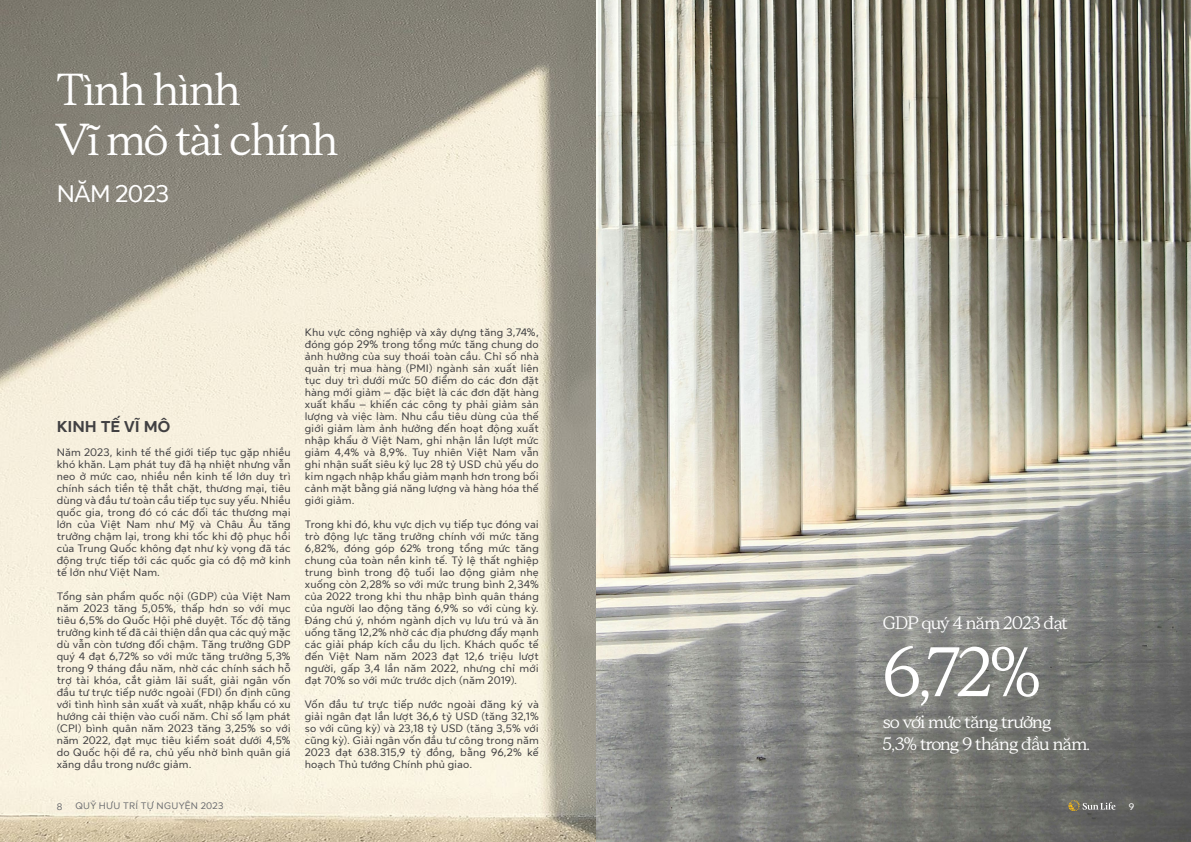
<style>
.page{position:relative;width:1191px;height:842px;background:#fff}
.page>*{position:absolute;margin:0;border:0;box-sizing:border-box;transform-origin:0 0}
.t1{font:69.8px "Sun Life New Display";color:#fff}
.t2{font:44.5px/49.8px "Sun Life New Display";letter-spacing:-.025em;color:#fff}
.t3{font:24.4px "Sun Life New Text";letter-spacing:-.025em;color:#fff}
.t4{font:17.9px/21.5px "Sun Life New Display";letter-spacing:-.035em;color:#fff}
.t5{font:700 15.9px "Sun Life New Text";color:#414042}
.t6{font:11px/12px "Sun Life New Text";letter-spacing:.015em;color:#414042;text-align:justify}
.t7{font:9.6px "Sun Life New Text";letter-spacing:.025em;color:#6d6e71}
.t8{font:9.6px "Sun Life New Text";color:#fff}
</style>
<div class="page">
<img style="left:0;top:0;width:1191px;height:842px">
<svg style="left:1068px;top:800px;width:47px;height:11px"></svg>
<h2 class="t2" style="left:57px;top:63px;width:283px">Tình hình<br>Vĩ mô tài chính</h2>
<h3 class="t3" style="left:57px;top:177px;width:114px">NĂM 2023</h3>
<h3 class="t5" style="left:57px;top:415px;width:115px">KINH TẾ VĨ MÔ</h3>
<p class="t6" style="left:57px;top:446px;width:235px">Năm 2023, kinh tế thế giới tiếp tục gặp nhiều khó khăn. Lạm phát tuy đã hạ nhiệt nhưng vẫn neo ở mức cao, nhiều nền kinh tế lớn duy trì chính sách tiền tệ thắt chặt, thương mại, tiêu dùng và đầu tư toàn cầu tiếp tục suy yếu. Nhiều quốc gia, trong đó có các đối tác thương mại lớn của Việt Nam như Mỹ và Châu Âu tăng trưởng chậm lại, trong khi tốc khi độ phục hồi của Trung Quốc không đạt như kỳ vọng đã tác động trực tiếp tới các quốc gia có độ mở kinh tế lớn như Việt Nam.</p>
<p class="t6" style="left:57px;top:590px;width:235px">Tổng sản phẩm quốc nội (GDP) của Việt Nam năm 2023 tăng 5,05%, thấp hơn so với mục tiêu 6,5% do Quốc Hội phê duyệt. Tốc độ tăng trưởng kinh tế đã cải thiện dần qua các quý mặc dù vẫn còn tương đối chậm. Tăng trưởng GDP quý 4 đạt 6,72% so với mức tăng trưởng 5,3% trong 9 tháng đầu năm, nhờ các chính sách hỗ trợ tài khóa, cắt giảm lãi suất, giải ngân vốn đầu tư trực tiếp nước ngoài (FDI) ổn định cũng với tình hình sản xuất và xuất, nhập khẩu có xu hướng cải thiện vào cuối năm. Chỉ số lạm phát (CPI) bình quân năm 2023 tăng 3,25% so với năm 2022, đạt mục tiêu kiểm soát dưới 4,5% do Quốc hội đề ra, chủ yếu nhờ bình quân giá xăng dầu trong nước giảm.</p>
<p class="t6" style="left:305px;top:326px;width:235px">Khu vực công nghiệp và xây dựng tăng 3,74%, đóng góp 29% trong tổng mức tăng chung do ảnh hưởng của suy thoái toàn cầu. Chỉ số nhà quản trị mua hàng (PMI) ngành sản xuất liên tục duy trì dưới mức 50 điểm do các đơn đặt hàng mới giảm – đặc biệt là các đơn đặt hàng xuất khẩu – khiến các công ty phải giảm sản lượng và việc làm. Nhu cầu tiêu dùng của thế giới giảm làm ảnh hưởng đến hoạt động xuất nhập khẩu ở Việt Nam, ghi nhận lần lượt mức giảm 4,4% và 8,9%. Tuy nhiên Việt Nam vẫn ghi nhận suất siêu kỷ lục 28 tỷ USD chủ yếu do kim ngạch nhập khẩu giảm mạnh hơn trong bối cảnh mặt bằng giá năng lượng và hàng hóa thế giới giảm.</p>
<p class="t6" style="left:305px;top:517px;width:235px">Trong khi đó, khu vực dịch vụ tiếp tục đóng vai trò động lực tăng trưởng chính với mức tăng 6,82%, đóng góp 62% trong tổng mức tăng chung của toàn nền kinh tế. Tỷ lệ thất nghiệp trung bình trong độ tuổi lao động giảm nhẹ xuống còn 2,28% so với mức trung bình 2,34% của 2022 trong khi thu nhập bình quân tháng của người lao động tăng 6,9% so với cùng kỳ.<br>Đáng chú ý, nhóm ngành dịch vụ lưu trú và ăn uống tăng 12,2% nhờ các địa phương đẩy mạnh các giải pháp kích cầu du lịch. Khách quốc tế đến Việt Nam năm 2023 đạt 12,6 triệu lượt người, gấp 3,4 lần năm 2022, nhưng chỉ mới đạt 70% so với mức trước dịch (năm 2019).</p>
<p class="t6" style="left:305px;top:698px;width:235px">Vốn đầu tư trực tiếp nước ngoài đăng ký và giải ngân đạt lần lượt 36,6 tỷ USD (tăng 32,1% so với cũng kỳ) và 23,18 tỷ USD (tăng 3,5% với cũng kỳ). Giải ngân vốn đầu tư công trong năm 2023 đạt 638.315,9 tỷ đồng, bằng 96,2% kế hoạch Thủ tướng Chính phủ giao.</p>
<h3 class="t4" style="left:883px;top:611px;width:186px">GDP quý 4 năm 2023 đạt</h3>
<h1 class="t1" style="left:883px;top:625px;width:159px">6,72%</h1>
<h3 class="t4" style="left:883px;top:710px;width:209px">so với mức tăng trưởng<br>5,3% trong 9 tháng đầu năm.</h3>
<p class="t7" style="left:57px;top:799px;width:7px">8</p>
<p class="t7" style="left:75px;top:799px;width:150px">QUỸ HƯU TRÍ TỰ NGUYỆN 2023</p>
<p class="t8" style="left:1128px;top:799px;width:7px">9</p>
</div>
